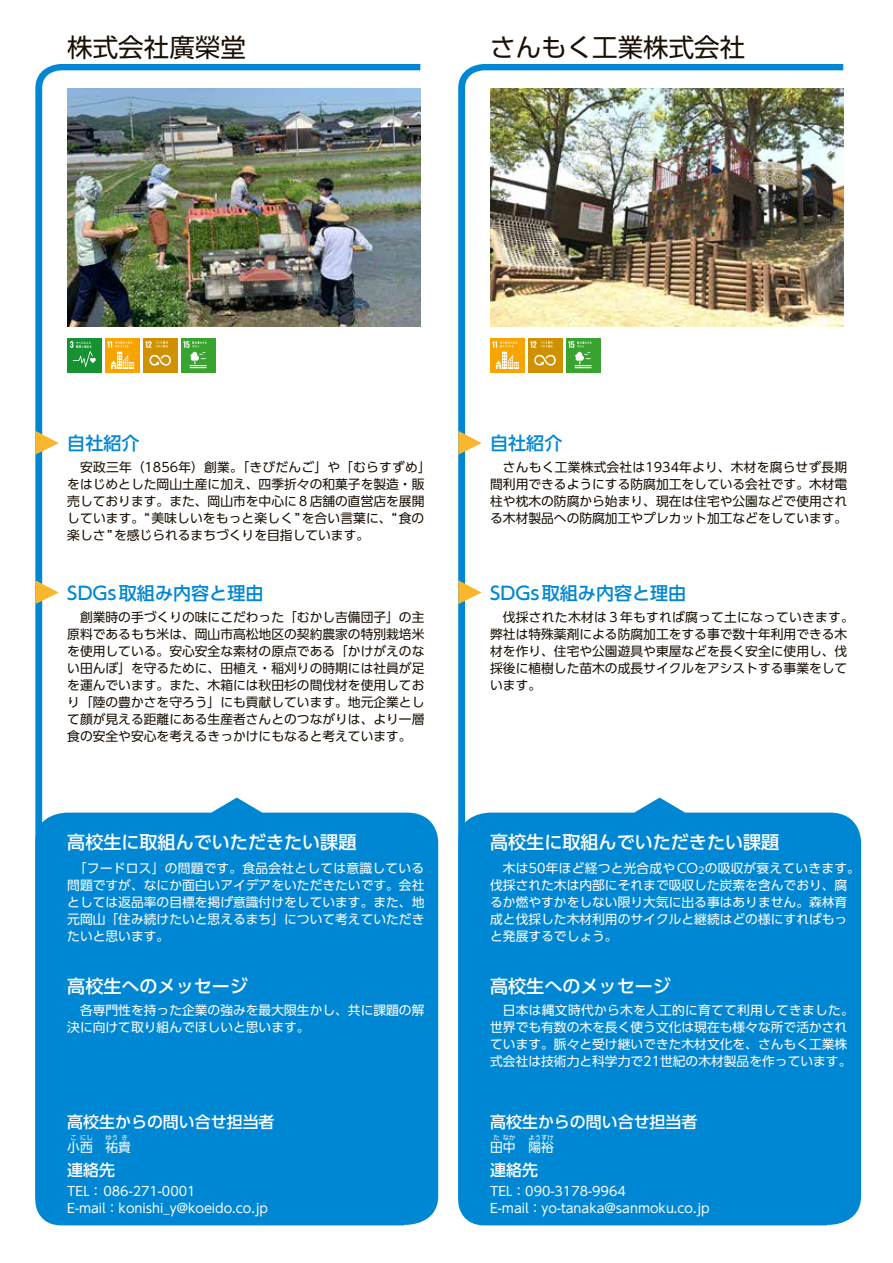
<style>
.page{position:relative;width:893px;height:1263px;background:#fff}
.page>*{position:absolute;margin:0;border:0;box-sizing:border-box;transform-origin:0 0}
.t1{font:25.5px "UD Shin Go Pr 6 N";color:#1a1004}
.t2{font:500 18px "UD Shin Go Pr 6 N";color:#fff}
.t3{font:500 18px "UD Shin Go Pr 6 N";color:#0087d4}
.t4{font:500 15.9px "UD Shin Go Pr 6 N";color:#fff}
.t5{font:12.75px/17px "UD Shin Go Pr 6 N";color:#1a1004;text-align:justify}
.t6{font:12.75px/17px "UD Shin Go Pr 6 N";color:#fff}
.t7{font:6.45px "UD Shin Go Pr 6 N";color:#fff}
.s1{font-size:9.6px}
</style>
<div class="page">
<svg style="left:35px;top:64px;width:385px;height:733px"></svg>
<svg style="left:458px;top:64px;width:385px;height:733px"></svg>
<div style="left:458px;top:797px;width:403px;height:428px;background:#0087d4"></div>
<div style="left:35px;top:797px;width:403px;height:428px;background:#0087d4"></div>
<div style="left:181px;top:338px;width:34px;height:34px;background:#38a42f"></div>
<svg style="left:183px;top:341px;width:24px;height:27px"></svg>
<div style="left:143px;top:338px;width:34px;height:34px;background:#d09100"></div>
<svg style="left:149px;top:355px;width:22px;height:11px"></svg>
<svg style="left:145px;top:341px;width:23px;height:7px"></svg>
<div style="left:105px;top:338px;width:34px;height:34px;background:#f7a300"></div>
<svg style="left:107px;top:341px;width:27px;height:28px"></svg>
<div style="left:67px;top:338px;width:34px;height:34px;background:#179232"></div>
<svg style="left:70px;top:341px;width:26px;height:26px"></svg>
<img style="left:67px;top:88px;width:353px;height:239px">
<svg style="left:35px;top:580px;width:24px;height:24px"></svg>
<svg style="left:35px;top:431px;width:24px;height:24px"></svg>
<div style="left:490px;top:338px;width:34px;height:34px;background:#f7a300"></div>
<svg style="left:492px;top:341px;width:27px;height:28px"></svg>
<div style="left:528px;top:338px;width:34px;height:34px;background:#d09100"></div>
<svg style="left:534px;top:355px;width:22px;height:11px"></svg>
<svg style="left:530px;top:341px;width:23px;height:7px"></svg>
<div style="left:566px;top:338px;width:34px;height:34px;background:#38a42f"></div>
<svg style="left:568px;top:341px;width:23px;height:27px"></svg>
<img style="left:490px;top:88px;width:353px;height:239px">
<svg style="left:458px;top:580px;width:24px;height:24px"></svg>
<svg style="left:458px;top:431px;width:24px;height:24px"></svg>
<h1 class="t1" style="left:67px;top:27px;width:180px">株式会社廣榮堂</h1>
<h1 class="t1" style="left:490px;top:27px;width:257px">さんもく工業株式会社</h1>
<h2 class="t3" style="left:67px;top:428px;width:74px">自社紹介</h2>
<p class="t5" style="left:67px;top:458px;width:365px;text-align:left;text-indent:13px">安政三年（1856年）創業。「きびだんご」や「むらすずめ」をはじめとした岡山土産に加え、四季折々の和菓子を製造・販売しております。また、岡山市を中心に８店舗の直営店を展開しています。“美味しいをもっと楽しく”を合い言葉に、“食の楽しさ”を感じられるまちづくりを目指しています。</p>
<h2 class="t3" style="left:67px;top:578px;width:198px">SDGs取組み内容と理由</h2>
<p class="t5" style="left:67px;top:608px;width:359px;text-indent:13px">創業時の手づくりの味にこだわった「むかし吉備団子」の主原料であるもち米は、岡山市高松地区の契約農家の特別栽培米を使用している。安心安全な素材の原点である「かけがえのない田んぼ」を守るために、田植え・稲刈りの時期には社員が足を運んでいます。また、木箱には秋田杉の間伐材を使用しており「陸の豊かさを守ろう」にも貢献しています。地元企業として顔が見える距離にある生産者さんとのつながりは、より一層食の安全や安心を考えるきっかけにもなると考えています。</p>
<h2 class="t2" style="left:67px;top:827px;width:291px">高校生に取組んでいただきたい課題</h2>
<p class="t6" style="left:67px;top:860px;width:359px;text-align:justify;text-indent:6px">「フードロス」の問題です。食品会社としては意識している問題ですが、なにか面白いアイデアをいただきたいです。会社としては返品率の目標を掲げ意識付けをしています。また、地元岡山「住み続けたいと思えるまち」について考えていただきたいと思います。</p>
<h2 class="t2" style="left:67px;top:971px;width:182px">高校生へのメッセージ</h2>
<p class="t6" style="left:67px;top:1001px;width:359px;text-indent:13px">各専門性を持った企業の強みを最大限生かし、共に課題の解決に向けて取り組んでほしいと思います。</p>
<p class="t4" style="left:67px;top:1109px;width:209px">高校生からの問い合せ担当者</p>
<p class="t6" style="left:67px;top:1138px;width:27px">小西</p>
<p class="t7" style="left:106px;top:1132px;width:14px">ゆう</p>
<p class="t7" style="left:122px;top:1132px;width:8px">き</p>
<p class="t7" style="left:70px;top:1132px;width:8px">こ</p>
<p class="t7" style="left:80px;top:1132px;width:14px">にし</p>
<p class="t6" style="left:106px;top:1138px;width:27px">祐貴</p>
<p class="t4" style="left:67px;top:1157px;width:49px">連絡先</p>
<p class="t6" style="left:67px;top:1182px;width:202px">TEL： 086-271-0001<br>E-mail：konishi_y@koeido.co.jp</p>
<h2 class="t3" style="left:490px;top:428px;width:74px">自社紹介</h2>
<p class="t5" style="left:490px;top:458px;width:359px;text-indent:13px">さんもく工業株式会社は1934年より、木材を腐らせず長期間利用できるようにする防腐加工をしている会社です。木材電柱や枕木の防腐から始まり、現在は住宅や公園などで使用される木材製品への防腐加工やプレカット加工などをしています。</p>
<h2 class="t3" style="left:490px;top:578px;width:198px">SDGs取組み内容と理由</h2>
<p class="t5" style="left:490px;top:608px;width:365px;text-align:left;text-indent:13px">伐採された木材は３年もすれば腐って土になっていきます。弊社は特殊薬剤による防腐加工をする事で数十年利用できる木材を作り、住宅や公園遊具や東屋などを長く安全に使用し、伐採後に植樹した苗木の成長サイクルをアシストする事業をしています。</p>
<h2 class="t2" style="left:490px;top:827px;width:291px">高校生に取組んでいただきたい課題</h2>
<p class="t6" style="left:490px;top:860px;width:371px;text-indent:13px">木は50年ほど経つと光合成やCO<span class="s1">2</span>の吸収が衰えていきます。伐採された木は内部にそれまで吸収した炭素を含んでおり、腐るか燃やすかをしない限り大気に出る事はありません。森林育成と伐採した木材利用のサイクルと継続はどの様にすればもっと発展するでしょう。</p>
<h2 class="t2" style="left:490px;top:971px;width:182px">高校生へのメッセージ</h2>
<p class="t6" style="left:490px;top:1001px;width:365px;text-indent:13px">日本は縄文時代から木を人工的に育てて利用してきました。世界でも有数の木を長く使う文化は現在も様々な所で活かされています。脈々と受け継いできた木材文化を、さんもく工業株式会社は技術力と科学力で21世紀の木材製品を作っています。</p>
<p class="t4" style="left:490px;top:1109px;width:209px">高校生からの問い合せ担当者</p>
<p class="t6" style="left:490px;top:1138px;width:27px">田中</p>
<p class="t7" style="left:528px;top:1132px;width:27px">ようすけ</p>
<p class="t4" style="left:490px;top:1157px;width:49px">連絡先</p>
<p class="t6" style="left:490px;top:1182px;width:221px">TEL：090-3178-9964<br>E-mail：yo-tanaka@sanmoku.co.jp</p>
<p class="t7" style="left:493px;top:1132px;width:8px">た</p>
<p class="t7" style="left:503px;top:1132px;width:14px">なか</p>
<p class="t6" style="left:528px;top:1138px;width:27px">陽裕</p>
</div>
